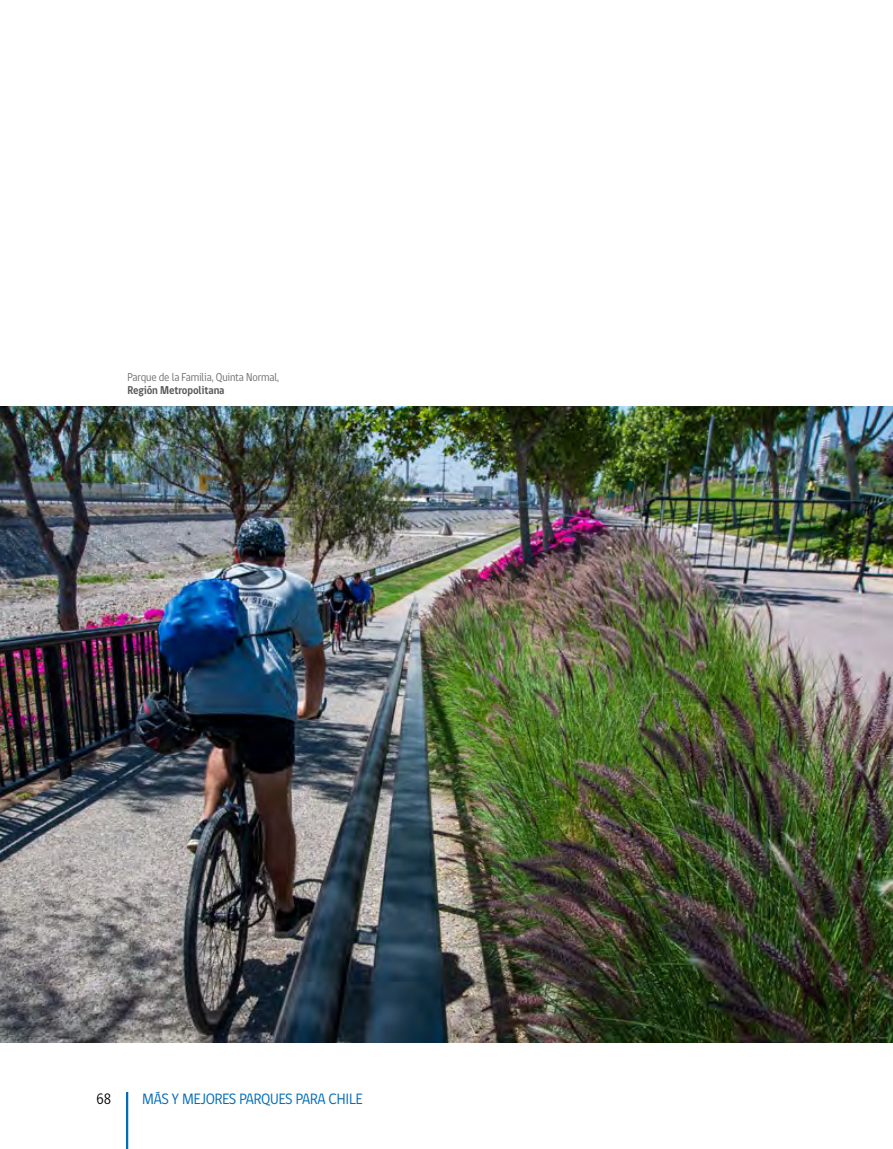
<style>
.page{position:relative;width:893px;height:1149px;background:#fff}
.page>*{position:absolute;margin:0;border:0;box-sizing:border-box;transform-origin:0 0}
.t1{font:15.45px "gob CL";letter-spacing:-.01em;color:#006cb7;scale:.95 1}
.t2{font:15.45px "gob CL";color:#000;scale:.9 1}
.t3{font:11.7px "gob CL";letter-spacing:-.01em;color:#6d6e71;scale:.9 1}
.t4{font:700 11.7px "gob CL";letter-spacing:-.01em;color:#58595b;scale:.9 1}
</style>
<div class="page">
<hr style="left:126px;top:1091px;width:2px;height:57px;background:#006cb7">
<img style="left:0;top:406px;width:893px;height:636px">
<p class="t3" style="left:128px;top:369px;width:170px">Parque de la Familia, Quinta Normal,</p>
<p class="t4" style="left:128px;top:381px;width:109px">Región Metropolitana</p>
<h1 class="t2" style="left:97px;top:1088px;width:18px">68</h1>
<h1 class="t1" style="left:142px;top:1088px;width:234px">MÁS Y MEJORES PARQUES PARA CHILE</h1>
</div>
